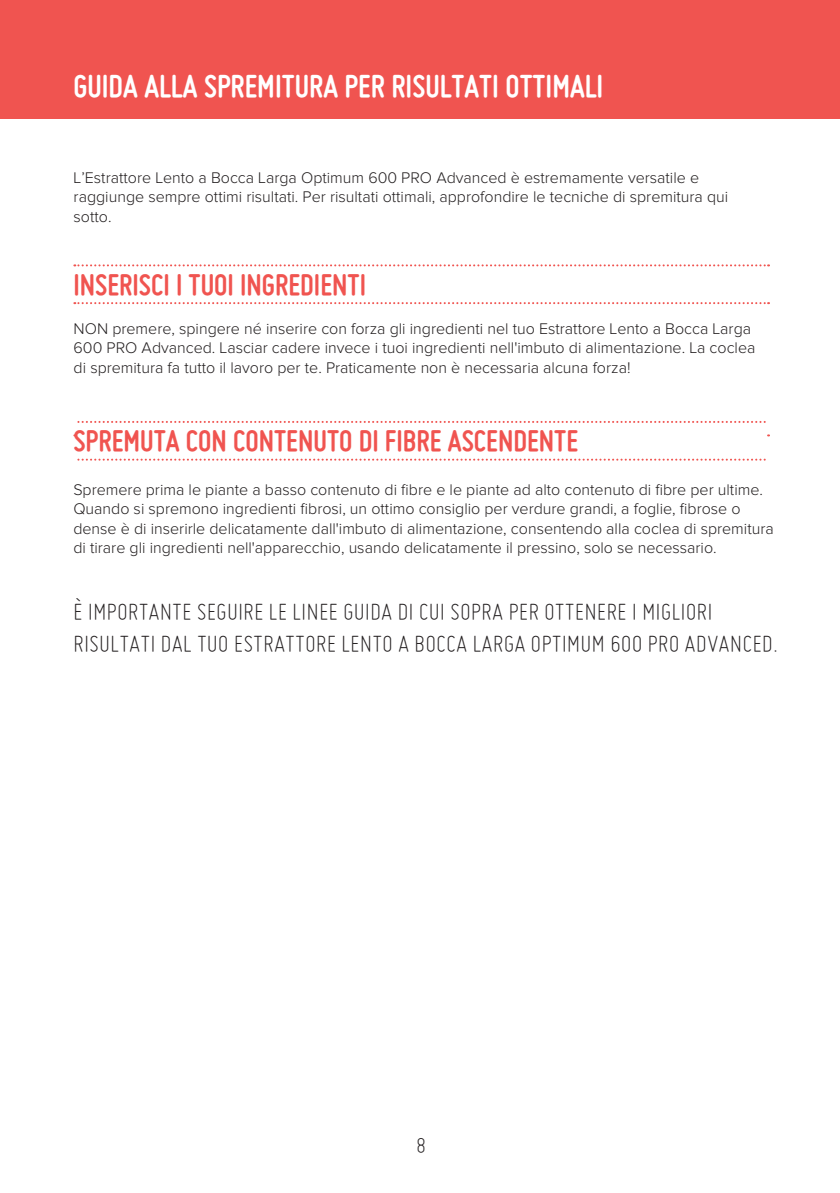
<style>
.page{position:relative;width:840px;height:1193px;background:#fff}
.page>*{position:absolute;margin:0;border:0;box-sizing:border-box;transform-origin:0 0}
.t1{font:700 34px "Miso";color:#fff}
.t2{font:700 32px "Miso";color:#f05450}
.t3{font:300 26px/31.2px "Miso";color:#231f20}
.t4{font:300 24px "Miso";color:#231f20}
.t5{font:300 16px/19.2px "Proxima Nova";color:#231f20}
</style>
<div class="page">
<div style="left:1px;top:0;width:838px;height:119px;background:#f05450"></div>
<svg style="left:74px;top:264px;width:694px;height:2px"></svg>
<svg style="left:74px;top:302px;width:694px;height:2px"></svg>
<svg style="left:78px;top:421px;width:687px;height:2px"></svg>
<svg style="left:78px;top:459px;width:687px;height:2px"></svg>
<h1 class="t1" style="left:73px;top:67px;width:531px">GUIDA ALLA SPREMITURA PER RISULTATI OTTIMALI</h1>
<p class="t5" style="left:74px;top:169px;width:656px">L’Estrattore Lento a Bocca Larga Optimum 600 PRO Advanced è estremamente versatile e raggiunge sempre ottimi risultati. Per risultati ottimali, approfondire le tecniche di spremitura qui sotto.</p>
<h2 class="t2" style="left:73px;top:266px;width:294px">INSERISCI I TUOI INGREDIENTI</h2>
<p class="t5" style="left:74px;top:320px;width:683px">NON premere, spingere né inserire con forza gli ingredienti nel tuo Estrattore Lento a Bocca Larga<br>600 PRO Advanced. Lasciar cadere invece i tuoi ingredienti nell'imbuto di alimentazione. La coclea di spremitura fa tutto il lavoro per te. Praticamente non è necessaria alcuna forza!</p>
<h2 class="t2" style="left:73px;top:423px;width:506px">SPREMUTA CON CONTENUTO DI FIBRE ASCENDENTE</h2>
<p class="t5" style="left:73px;top:481px;width:701px">Spremere prima le piante a basso contenuto di fibre e le piante ad alto contenuto di fibre per ultime.<br>Quando si spremono ingredienti fibrosi, un ottimo consiglio per verdure grandi, a foglie, fibrose o dense è di inserirle delicatamente dall'imbuto di alimentazione, consentendo alla coclea di spremitura di tirare gli ingredienti nell'apparecchio, usando delicatamente il pressino, solo se necessario.</p>
<h3 class="t3" style="left:73px;top:596px;width:706px">È IMPORTANTE SEGUIRE LE LINEE GUIDA DI CUI SOPRA PER OTTENERE I MIGLIORI<br>RISULTATI DAL TUO ESTRATTORE LENTO A BOCCA LARGA OPTIMUM 600 PRO ADVANCED.</h3>
<h3 class="t4" style="left:416px;top:1131px;width:11px">8</h3>
</div>
